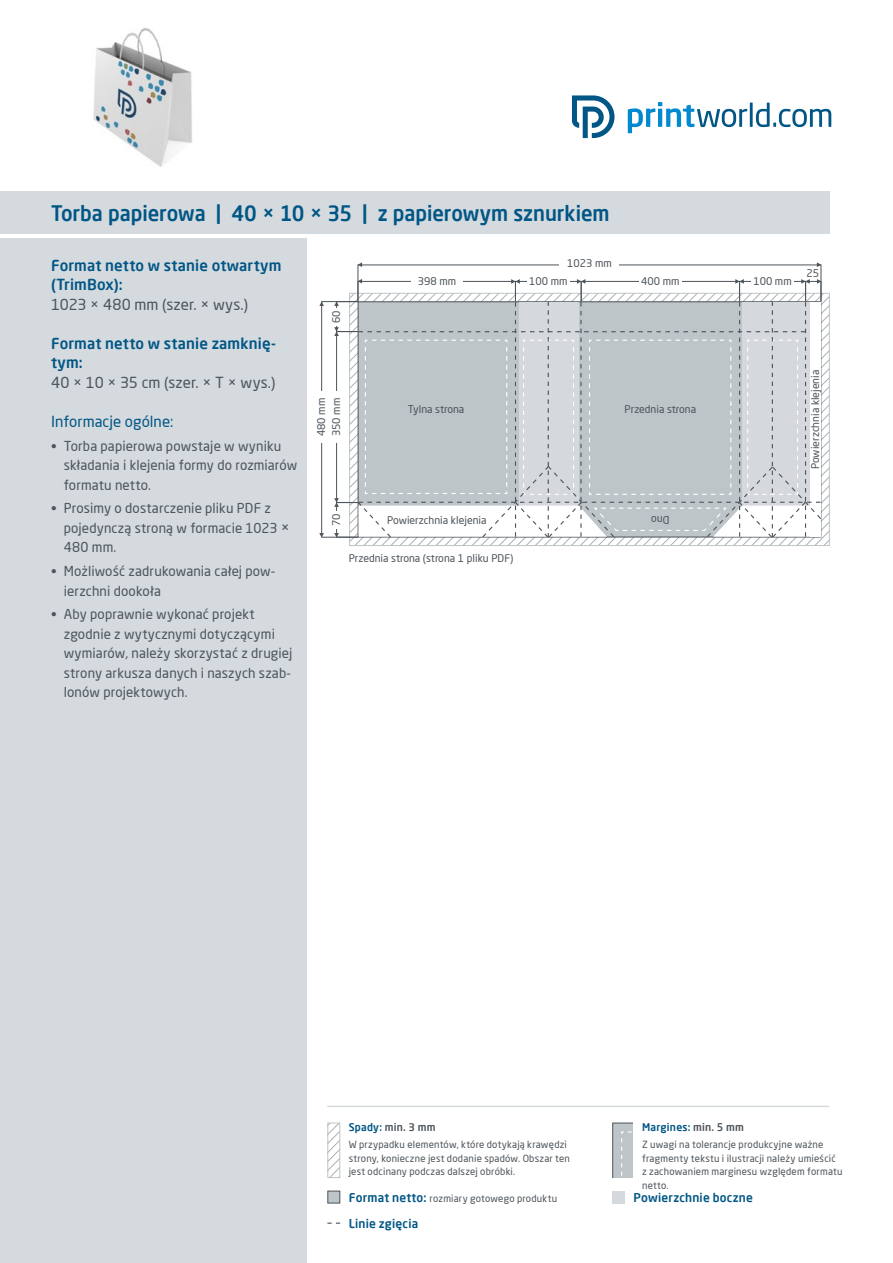
<style>
.page{position:relative;width:893px;height:1263px;background:#fff}
.page>*{position:absolute;margin:0;border:0;box-sizing:border-box;transform-origin:0 0}
.t1{font:500 21px "Neo Sans Pro";color:#015685;scale:.96 1}
.t2{font:500 15px/19.5px "Neo Sans Pro";letter-spacing:.01em;color:#015685}
.t3{font:15px "Neo Sans Pro";letter-spacing:.005em;color:#4d545a}
.t4{font:15px "Neo Sans Pro";letter-spacing:.005em;color:#015685}
.t5{font:13.5px/19.5px "Neo Sans Pro";letter-spacing:.01em;color:#4d545a}
.t6{font:500 12px "Neo Sans Pro";letter-spacing:.02em;color:#015685}
.t7{font:10.5px "Neo Sans Pro";color:#4d545a}
.t8{font:500 10.5px "Neo Sans Pro";letter-spacing:.025em;color:#015685}
.t9{font:500 10.5px "Neo Sans Pro";letter-spacing:.025em;color:#4d545a}
.t10{font:9.75px/13.5px "Neo Sans Pro";letter-spacing:.02em;color:#4d545a}
.s1{font-size:15px}
.s2{color:#015685}
.s3{font-weight:500;font-size:12px;color:#015685}
.s4{color:#4d545a}
</style>
<div class="page">
<div style="left:0;top:238px;width:306px;height:1025px;background:#d4dade"></div>
<div style="left:0;top:191px;width:829px;height:43px;background:#d4dade"></div>
<svg style="left:628px;top:102px;width:203px;height:31px"></svg>
<svg style="left:572px;top:96px;width:42px;height:42px"></svg>
<hr style="left:327px;top:1106px;width:502px;height:1px;background:#d4dade">
<svg style="left:329px;top:1125px;width:9px;height:51px"></svg>
<div style="left:327px;top:1123px;width:13px;height:55px;border:1px solid #bec5c9"></div>
<div style="left:327px;top:1191px;width:13px;height:12px;background:#bec5c9;border:1px solid #4d545a"></div>
<div style="left:612px;top:1123px;width:34px;height:59px;background:#bec5c9;border:1px solid #4d545a"></div>
<svg style="left:621px;top:1131px;width:13px;height:47px"></svg>
<div style="left:634px;top:1118px;width:17px;height:68px;background:#fff"></div>
<div style="left:608px;top:1178px;width:26px;height:8px;background:#fff"></div>
<div style="left:613px;top:1191px;width:12px;height:12px;background:#d5d8dc"></div>
<svg style="left:327px;top:1222px;width:13px;height:2px"></svg>
<img style="left:93px;top:27px;width:99px;height:140px">
<svg style="left:358px;top:262px;width:4px;height:5px"></svg>
<svg style="left:817px;top:262px;width:4px;height:5px"></svg>
<div style="left:358px;top:281px;width:158px;height:21px;border:1px solid #4d545a"></div>
<svg style="left:358px;top:279px;width:4px;height:5px"></svg>
<div style="left:411px;top:277px;width:51px;height:8px;background:#fff"></div>
<div style="left:515px;top:281px;width:66px;height:21px;border:1px solid #4d545a"></div>
<svg style="left:511px;top:279px;width:9px;height:5px"></svg>
<div style="left:581px;top:281px;width:159px;height:21px;border:1px solid #4d545a"></div>
<div style="left:739px;top:281px;width:67px;height:21px;border:1px solid #4d545a"></div>
<svg style="left:577px;top:279px;width:8px;height:5px"></svg>
<svg style="left:735px;top:279px;width:9px;height:5px"></svg>
<svg style="left:801px;top:279px;width:9px;height:5px"></svg>
<div style="left:527px;top:277px;width:42px;height:8px;background:#fff"></div>
<div style="left:639px;top:277px;width:43px;height:8px;background:#fff"></div>
<div style="left:751px;top:277px;width:43px;height:8px;background:#fff"></div>
<div style="left:336px;top:331px;width:22px;height:172px;border:1px solid #4d545a"></div>
<div style="left:336px;top:502px;width:22px;height:35px;border:1px solid #4d545a"></div>
<div style="left:336px;top:301px;width:22px;height:31px;border:1px solid #4d545a"></div>
<div style="left:332px;top:392px;width:9px;height:51px;background:#fff"></div>
<div style="left:332px;top:511px;width:9px;height:17px;background:#fff"></div>
<div style="left:332px;top:308px;width:9px;height:17px;background:#fff"></div>
<svg style="left:334px;top:303px;width:5px;height:3px"></svg>
<svg style="left:334px;top:327px;width:5px;height:9px"></svg>
<svg style="left:334px;top:498px;width:5px;height:9px"></svg>
<div style="left:321px;top:301px;width:37px;height:236px;border:1px solid #4d545a"></div>
<svg style="left:319px;top:533px;width:5px;height:4px"></svg>
<svg style="left:319px;top:302px;width:5px;height:4px"></svg>
<div style="left:317px;top:392px;width:9px;height:51px;background:#fff"></div>
<div style="left:805px;top:281px;width:16px;height:21px;border:1px solid #4d545a"></div>
<svg style="left:817px;top:279px;width:4px;height:5px"></svg>
<svg style="left:357px;top:301px;width:472px;height:244px;background:#c9ced2"></svg>
<h1 class="t1" style="left:51px;top:200px;width:583px">Torba papierowa | 40 × 10 × 35 | z papierowym sznurkiem</h1>
<p class="t2" style="left:51px;top:255px;width:232px">Format netto w stanie otwartym (TrimBox):</p>
<p class="t3" style="left:51px;top:295px;width:198px">1023 × 480 mm (szer. × wys.)</p>
<p class="t2" style="left:51px;top:333px;width:226px">Format netto w stanie zamknię&shy;tym:</p>
<p class="t3" style="left:51px;top:373px;width:226px">40 × 10 × 35 cm (szer. × T × wys.)</p>
<p class="t4" style="left:51px;top:412px;width:124px">Informacje ogólne:</p>
<p class="t5" style="left:64px;top:436px;width:235px;text-indent:-13px">• Torba papierowa powstaje w wyniku składania i klejenia formy do rozmiarów formatu netto.</p>
<p class="t5" style="left:64px;top:498px;width:228px;text-indent:-13px">• Prosimy o dostarczenie pliku PDF z pojedynczą stroną w formacie 1023 <span class="s1">×<br></span>480 mm.</p>
<p class="t5" style="left:64px;top:561px;width:213px;text-indent:-13px">• Możliwość zadrukowania całej pow&shy;ierzchni dookoła</p>
<p class="t5" style="left:64px;top:604px;width:230px;text-indent:-13px">• Aby poprawnie wykonać projekt zgodnie z wytycznymi dotyczącymi wymiarów, należy skorzystać z drugiej strony arkusza danych i naszych szab&shy;lonów projektowych.</p>
<p class="t7" style="left:330px;top:323px;width:14px;rotate:-90deg">60</p>
<p class="t7" style="left:315px;top:436px;width:40px;rotate:-90deg">480 mm</p>
<p class="t7" style="left:330px;top:436px;width:40px;rotate:-90deg">350 mm</p>
<p class="t7" style="left:567px;top:257px;width:46px">1023 mm</p>
<p class="t7" style="left:418px;top:275px;width:40px">398 mm</p>
<p class="t7" style="left:529px;top:275px;width:40px">100 mm</p>
<p class="t7" style="left:641px;top:275px;width:40px">400 mm</p>
<p class="t7" style="left:753px;top:275px;width:40px">100 mm</p>
<p class="t7" style="left:408px;top:402px;width:58px">Tylna strona</p>
<p class="t7" style="left:625px;top:402px;width:73px">Przednia strona</p>
<p class="t7" style="left:330px;top:526px;width:14px;rotate:-90deg">70</p>
<p class="t7" style="left:387px;top:514px;width:101px">Powierzchnia klejenia</p>
<p class="t7" style="left:349px;top:552px;width:166px">Przednia strona (strona 1 pliku PDF)</p>
<p class="t7" style="left:670px;top:526px;width:20px;rotate:-180deg">Dno</p>
<p class="t7" style="left:807px;top:267px;width:14px">25</p>
<p class="t7" style="left:809px;top:469px;width:101px;rotate:-90deg">Powierzchnia klejenia</p>
<p class="t9" style="left:349px;top:1120px;width:88px"><span class="s2">Spady:</span> min. 3 mm</p>
<p class="t10" style="left:349px;top:1138px;width:223px">W przypadku elementów, które dotykają krawędzi strony, konieczne jest dodanie spadów. Obszar ten jest odcinany podczas dalszej obróbki.</p>
<p class="t10" style="left:349px;top:1191px;width:210px"><span class="s3">Format netto:</span> rozmiary gotowego produktu</p>
<p class="t6" style="left:349px;top:1216px;width:71px">Linie zgięcia</p>
<p class="t8" style="left:642px;top:1120px;width:103px">Margines: <span class="s4">min. 5 mm</span></p>
<p class="t10" style="left:642px;top:1138px;width:202px">Z uwagi na tolerancje produkcyjne ważne fragmenty tekstu i ilustracji należy umieścić z zachowaniem marginesu względem formatu netto.</p>
<p class="t6" style="left:634px;top:1190px;width:121px">Powierzchnie boczne</p>
</div>
